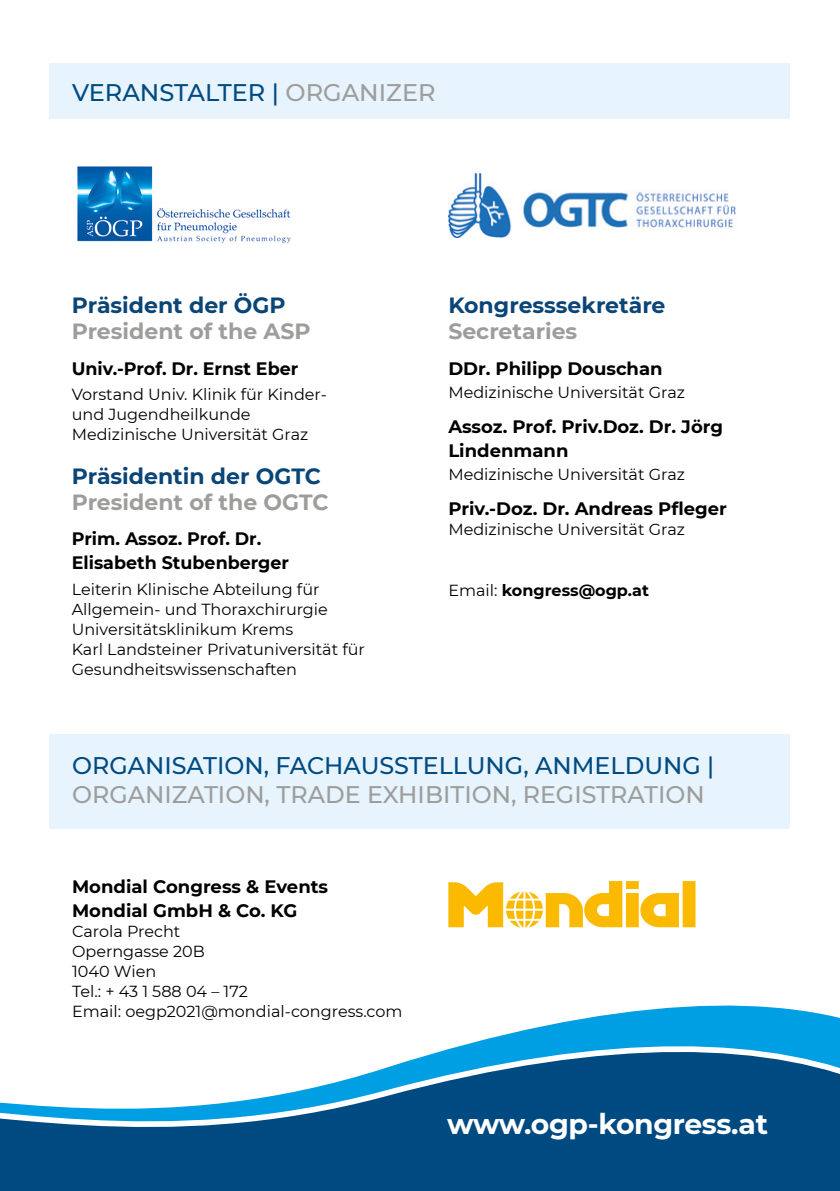
<style>
.page{position:relative;width:840px;height:1191px;background:#fff}
.page>*{position:absolute;margin:0;border:0;box-sizing:border-box;transform-origin:0 0}
.t1{font:700 28.2px "Montserrat";letter-spacing:-.015em;color:#fff}
.t2{font:500 24px "Montserrat";color:#004a82}
.t3{font:500 24px "Montserrat";color:#9d9d9c}
.t4{font:700 22px "Montserrat";color:#0a4577}
.t5{font:700 22px "Montserrat";color:#9d9d9c}
.t6{font:700 18px/24px "Montserrat";color:#000}
.t7{font:16px/20px "Montserrat";color:#000}
.t8{font:700 16px "Montserrat";color:#000}
.s1{color:#9d9d9c}
.s2{font-weight:400}
</style>
<div class="page">
<svg style="left:516px;top:1005px;width:323px;height:27px;fill:#009fe3"></svg>
<svg style="left:0;top:1032px;width:839px;height:159px"></svg>
<div style="left:50px;top:64px;width:739px;height:55px;background:#e7f4fd"></div>
<div style="left:50px;top:734px;width:739px;height:95px;background:#e7f4fd"></div>
<svg style="left:448px;top:881px;width:247px;height:47px"></svg>
<img style="left:72px;top:165px;width:224px;height:81px">
<img style="left:448px;top:174px;width:288px;height:63px">
<h2 class="t2" style="left:72px;top:76px;width:365px">VERANSTALTER | <span class="s1">ORGANIZER</span></h2>
<h3 class="t4" style="left:72px;top:290px;width:215px">Präsident der ÖGP</h3>
<h3 class="t5" style="left:72px;top:316px;width:240px">President of the ASP</h3>
<p class="t6" style="left:72px;top:355px;width:228px">Univ.-Prof. Dr. Ernst Eber</p>
<p class="t7" style="left:72px;top:384px;width:256px">Vorstand Univ. Klinik für Kinder&shy;und Jugendheilkunde<br>Medizinische Universität Graz</p>
<h3 class="t4" style="left:72px;top:460px;width:250px">Präsidentin der OGTC</h3>
<h3 class="t5" style="left:72px;top:486px;width:258px">President of the OGTC</h3>
<p class="t6" style="left:72px;top:526px;width:218px">Prim. Assoz. Prof. Dr.<br>Elisabeth Stubenberger</p>
<p class="t7" style="left:72px;top:578px;width:294px">Leiterin Klinische Abteilung für Allgemein- und Thoraxchirurgie Universitätsklinikum Krems<br>Karl Landsteiner Privatuniversität für Gesundheitswissenschaften</p>
<h3 class="t4" style="left:448px;top:290px;width:218px">Kongresssekretäre</h3>
<h3 class="t5" style="left:448px;top:316px;width:130px">Secretaries</h3>
<p class="t6" style="left:448px;top:355px;width:216px">DDr. Philipp Douschan</p>
<p class="t7" style="left:448px;top:381px;width:238px">Medizinische Universität Graz</p>
<p class="t6" style="left:448px;top:413px;width:276px">Assoz. Prof. Priv.Doz. Dr. Jörg<br>Lindenmann</p>
<p class="t7" style="left:448px;top:463px;width:238px">Medizinische Universität Graz</p>
<p class="t6" style="left:448px;top:496px;width:280px">Priv.-Doz. Dr. Andreas Pfleger</p>
<p class="t7" style="left:448px;top:519px;width:238px">Medizinische Universität Graz</p>
<p class="t8" style="left:448px;top:579px;width:202px"><span class="s2">Email:</span> kongress@ogp.at</p>
<h2 class="t2" style="left:72px;top:748px;width:643px">ORGANISATION, FACHAUSSTELLUNG, ANMELDUNG |</h2>
<h2 class="t3" style="left:72px;top:777px;width:633px">ORGANIZATION, TRADE EXHIBITION, REGISTRATION</h2>
<p class="t6" style="left:72px;top:873px;width:257px">Mondial Congress &amp; Events<br>Mondial GmbH &amp; Co. KG</p>
<p class="t7" style="left:72px;top:920px;width:331px">Carola Precht<br>Operngasse 20B<br>1040 Wien<br>Tel.: + 43 1 588 04 – 172<br>Email: oegp2021@mondial-congress.com</p>
<h1 class="t1" style="left:447px;top:1103px;width:322px">www.ogp-kongress.at</h1>
</div>
